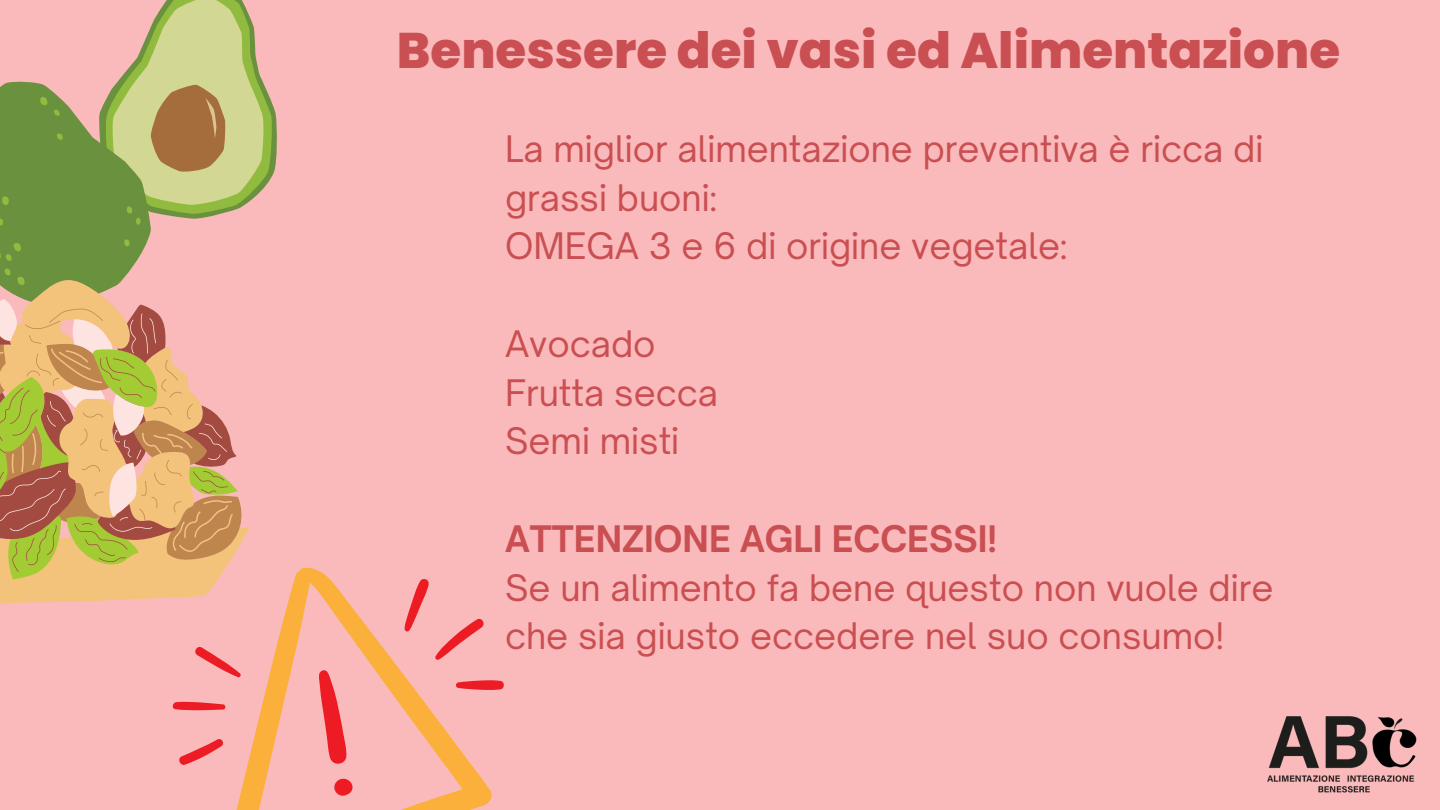
<style>
.page{position:relative;width:1440px;height:810px;background:#fababb}
.page>*{position:absolute;margin:0;border:0;box-sizing:border-box;transform-origin:0 0}
.t1{font:800 50px "Poppins";color:#c94f52}
.t2{font:35px/48.8px "Open Sauce One";color:#c94f52}
.t3{font:700 35px "Open Sauce One";color:#c94f52}
</style>
<div class="page">
<svg style="left:236px;top:567px;width:256px;height:243px"></svg>
<svg style="left:318px;top:669px;width:29px;height:98px"></svg>
<svg style="left:334px;top:779px;width:19px;height:17px"></svg>
<svg style="left:404px;top:578px;width:82px;height:83px"></svg>
<svg style="left:455px;top:680px;width:49px;height:10px"></svg>
<svg style="left:172px;top:701px;width:54px;height:9px"></svg>
<svg style="left:179px;top:739px;width:44px;height:26px"></svg>
<svg style="left:195px;top:645px;width:47px;height:33px"></svg>
<svg style="left:0;top:0;width:277px;height:280px"></svg>
<svg style="left:0;top:280px;width:250px;height:324px"></svg>
<svg style="left:238px;top:308px;width:8px;height:253px"></svg>
<svg style="left:0;top:289px;width:236px;height:288px"></svg>
<svg style="left:0;top:295px;width:227px;height:296px;background:#d5aa70"></svg>
<img style="left:1268px;top:716px;width:149px;height:77px">
<p class="t1" style="left:397px;top:15px;width:945px">Benessere dei vasi ed Alimentazione</p>
<p class="t2" style="left:505px;top:124px;width:760px">La miglior alimentazione preventiva è ricca di grassi buoni:</p>
<p class="t2" style="left:505px;top:222px;width:564px">OMEGA 3 e 6 di origine vegetale:</p>
<p class="t2" style="left:505px;top:319px;width:152px">Avocado</p>
<p class="t2" style="left:505px;top:368px;width:214px">Frutta secca</p>
<p class="t2" style="left:505px;top:417px;width:176px">Semi misti</p>
<p class="t3" style="left:505px;top:517px;width:494px">ATTENZIONE AGLI ECCESSI!</p>
<p class="t2" style="left:505px;top:563px;width:770px">Se un alimento fa bene questo non vuole dire che sia giusto eccedere nel suo consumo!</p>
</div>
